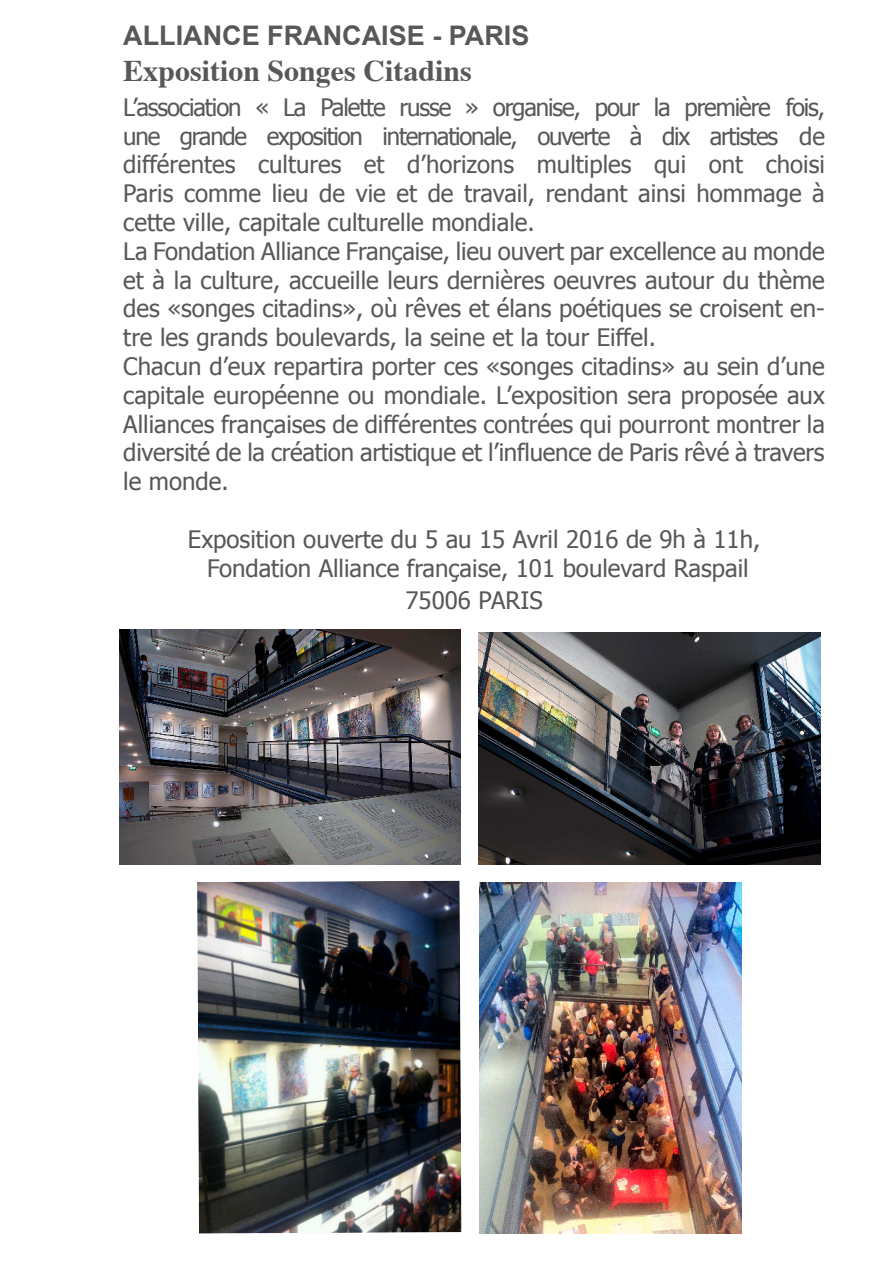
<style>
.page{position:relative;width:893px;height:1263px;background:#fff}
.page>*{position:absolute;margin:0;border:0;box-sizing:border-box;transform-origin:0 0}
.t1{font:700 30px "Times";color:#57585a}
.t2{font:700 27px "Arial";color:#57585a}
.t3{font:24px/28.8px "Tahoma";color:#57585a}
</style>
<div class="page">
<img style="left:479px;top:632px;width:342px;height:232px">
<img style="left:197px;top:881px;width:264px;height:352px">
<img style="left:119px;top:629px;width:341px;height:235px">
<img style="left:479px;top:882px;width:263px;height:351px">
<p class="t2" style="left:123px;top:18px;width:407px">ALLIANCE FRANCAISE - PARIS</p>
<p class="t1" style="left:123px;top:42px;width:350px">Exposition Songes Citadins</p>
<p class="t3" style="left:123px;top:92px;width:703px">L’association « La Palette russe » organise, pour la première fois, une grande exposition internationale, ouverte à dix artistes de différentes cultures et d’horizons multiples qui ont choisi Paris comme lieu de vie et de travail, rendant ainsi hommage à cette ville, capitale culturelle mondiale.<br>La Fondation Alliance Française, lieu ouvert par excellence au monde et à la culture, accueille leurs dernières oeuvres autour du thème des «songes citadins», où rêves et élans poétiques se croisent en&shy;tre les grands boulevards, la seine et la tour Eiffel.<br>Chacun d’eux repartira porter ces «songes citadins» au sein d’une capitale européenne ou mondiale. L’exposition sera proposée aux Alliances françaises de différentes contrées qui pourront montrer la diversité de la création artistique et l’influence de Paris rêvé à travers le monde.</p>
<p class="t3" style="left:188px;top:524px;width:574px;text-align:center">Exposition ouverte du 5 au 15 Avril 2016 de 9h à 11h,<br>Fondation Alliance française, 101 boulevard Raspail</p>
<p class="t3" style="left:405px;top:585px;width:139px">75006 PARIS</p>
</div>
